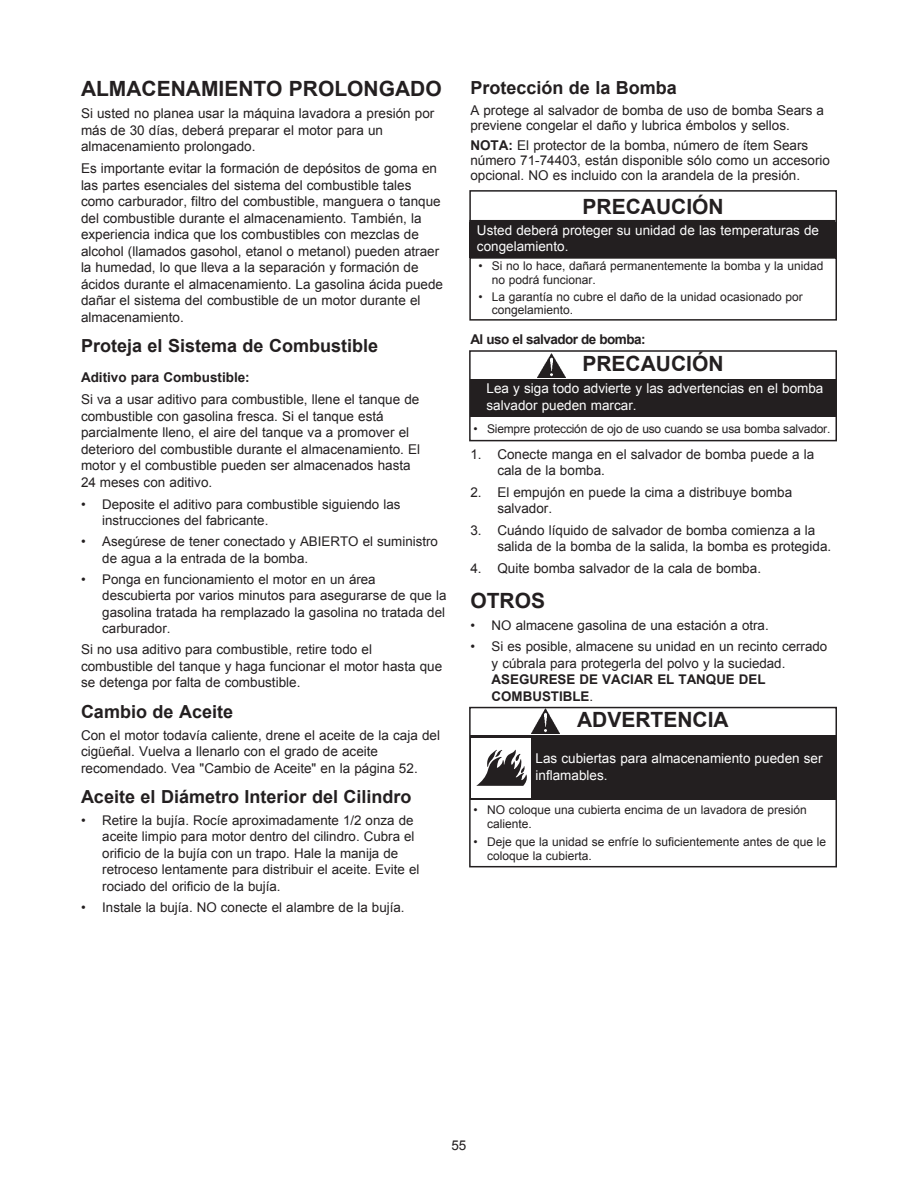
<style>
.page{position:relative;width:918px;height:1188px;background:#fff}
.page>*{position:absolute;margin:0;border:0;box-sizing:border-box;transform-origin:0 0}
.t1{font:700 21px "Arial";color:#231f20}
.t2{font:700 18px "Arial";color:#231f20}
.t3{font:13.5px/16.5px "Arial";color:#231f20}
.t4{font:13.5px/16.5px "Arial";color:#fff}
.t5{font:700 13.5px "Arial";color:#231f20}
.t6{font:700 13.5px "Arial";letter-spacing:-.04em;color:#231f20}
.t7{font:13.35px/16.5px "Arial";color:#231f20}
.t8{font:700 13.35px/16.5px "Arial";color:#231f20}
.t9{font:12px/13.5px "Arial";color:#231f20}
.s1{font-weight:700}
.s2{font-weight:400}
</style>
<div class="page">
<div style="left:469px;top:350px;width:368px;height:91px;border:2px solid #231f20"></div>
<div style="left:470px;top:379px;width:366px;height:38px;background:#231f20"></div>
<img style="left:538px;top:353px;width:28px;height:25px">
<div style="left:469px;top:190px;width:368px;height:35px;border:2px solid #231f20"></div>
<div style="left:469px;top:257px;width:368px;height:64px;border:2px solid #231f20"></div>
<div style="left:469px;top:222px;width:368px;height:35px;background:#231f20"></div>
<hr style="left:469px;top:220px;width:366px;height:3px;background:#231f20">
<div style="left:469px;top:707px;width:368px;height:160px;border:2px solid #231f20"></div>
<div style="left:471px;top:735px;width:365px;height:65px;background:#231f20"></div>
<img style="left:531px;top:708px;width:29px;height:25px">
<div style="left:472px;top:738px;width:59px;height:60px;background:#fff"></div>
<svg style="left:476px;top:750px;width:51px;height:36px"></svg>
<h1 class="t1" style="left:81px;top:77px;width:362px">ALMACENAMIENTO PROLONGADO</h1>
<p class="t3" style="left:81px;top:105px;width:355px">Si usted no planea usar la máquina lavadora a presión por más de 30 días, deberá preparar el motor para un almacenamiento prolongado.</p>
<p class="t3" style="left:81px;top:160px;width:364px">Es importante evitar la formación de depósitos de goma en las partes esenciales del sistema del combustible tales como carburador, filtro del combustible, manguera o tanque del combustible durante el almacenamiento. También, la experiencia indica que los combustibles con mezclas de alcohol (llamados gasohol, etanol o metanol) pueden atraer la humedad, lo que lleva a la separación y formación de ácidos durante el almacenamiento. La gasolina ácida puede dañar el sistema del combustible de un motor durante el almacenamiento.</p>
<h2 class="t2" style="left:81px;top:336px;width:299px">Proteja el Sistema de Combustible</h2>
<p class="t5" style="left:81px;top:370px;width:170px">Aditivo para Combustible:</p>
<p class="t3" style="left:81px;top:391px;width:341px">Si va a usar aditivo para combustible, llene el tanque de combustible con gasolina fresca. Si el tanque está parcialmente lleno, el aire del tanque va a promover el deterioro del combustible durante el almacenamiento. El motor y el combustible pueden ser almacenados hasta 24 meses con aditivo.</p>
<p class="t7" style="left:102px;top:496px;width:300px;text-indent:-21px">• Deposite el aditivo para combustible siguiendo las instrucciones del fabricante.</p>
<p class="t7" style="left:102px;top:533px;width:337px;text-indent:-21px">• Asegúrese de tener conectado y ABIERTO el suministro de agua a la entrada de la bomba.</p>
<p class="t7" style="left:102px;top:571px;width:346px;text-indent:-21px">• Ponga en funcionamiento el motor en un área descubierta por varios minutos para asegurarse de que la gasolina tratada ha remplazado la gasolina no tratada del carburador.</p>
<p class="t3" style="left:81px;top:641px;width:363px">Si no usa aditivo para combustible, retire todo el combustible del tanque y haga funcionar el motor hasta que se detenga por falta de combustible.</p>
<h2 class="t2" style="left:81px;top:701px;width:154px">Cambio de Aceite</h2>
<p class="t3" style="left:81px;top:727px;width:361px">Con el motor todavía caliente, drene el aceite de la caja del cigüeñal. Vuelva a llenarlo con el grado de aceite recomendado. Vea "Cambio de Aceite" en la página 52.</p>
<h2 class="t2" style="left:81px;top:787px;width:332px">Aceite el Diámetro Interior del Cilindro</h2>
<p class="t7" style="left:102px;top:812px;width:319px;text-indent:-21px">• Retire la bujía. Rocíe aproximadamente 1/2 onza de aceite limpio para motor dentro del cilindro. Cubra el orificio de la bujía con un trapo. Hale la manija de retroceso lentamente para distribuir el aceite. Evite el rociado del orificio de la bujía.</p>
<p class="t7" style="left:81px;top:899px;width:325px">• Instale la bujía. NO conecte el alambre de la bujía.</p>
<h2 class="t2" style="left:470px;top:78px;width:208px">Protección de la Bomba</h2>
<p class="t3" style="left:470px;top:102px;width:355px;line-height:15px">A protege al salvador de bomba de uso de bomba Sears a previene congelar el daño y lubrica émbolos y sellos.</p>
<p class="t3" style="left:470px;top:138px;width:361px;line-height:15px"><span class="s1">NOTA:</span> El protector de la bomba, número de ítem Sears número 71-74403, están disponible sólo como un accesorio opcional. NO es incluido con la arandela de la presión.</p>
<h1 class="t1" style="left:583px;top:195px;width:143px">PRECAUCIÓN</h1>
<p class="t4" style="left:477px;top:222px;width:344px">Usted deberá proteger su unidad de las temperaturas de congelamiento.</p>
<p class="t9" style="left:492px;top:259px;width:333px;text-indent:-14px">• Si no lo hace, dañará permanentemente la bomba y la unidad no podrá funcionar.</p>
<p class="t9" style="left:492px;top:290px;width:312px;text-indent:-14px">• La garantía no cubre el daño de la unidad ocasionado por congelamiento.</p>
<p class="t6" style="left:470px;top:332px;width:177px">Al uso el salvador de bomba:</p>
<h1 class="t1" style="left:582px;top:352px;width:143px">PRECAUCIÓN</h1>
<p class="t4" style="left:487px;top:380px;width:338px">Lea y siga todo advierte y las advertencias en el bomba salvador pueden marcar.</p>
<p class="t9" style="left:474px;top:422px;width:358px">• Siempre protección de ojo de uso cuando se usa bomba salvador.</p>
<p class="t3" style="left:497px;top:446px;width:319px;text-indent:-27px">1. Conecte manga en el salvador de bomba puede a la cala de la bomba.</p>
<p class="t3" style="left:497px;top:484px;width:296px;text-indent:-27px">2. El empujón en puede la cima a distribuye bomba salvador.</p>
<p class="t3" style="left:497px;top:522px;width:335px;text-indent:-27px">3. Cuándo líquido de salvador de bomba comienza a la salida de la bomba de la salida, la bomba es protegida.</p>
<p class="t3" style="left:470px;top:560px;width:292px">4. Quite bomba salvador de la cala de bomba.</p>
<h1 class="t1" style="left:470px;top:589px;width:76px">OTROS</h1>
<p class="t7" style="left:470px;top:617px;width:300px">• NO almacene gasolina de una estación a otra.</p>
<p class="t7" style="left:492px;top:638px;width:337px;text-indent:-21px">• Si es posible, almacene su unidad en un recinto cerrado y cúbrala para protegerla del polvo y la suciedad.</p>
<p class="t8" style="left:492px;top:671px;width:276px">ASEGURESE DE VACIAR EL TANQUE DEL<br>COMBUSTIBLE<span class="s2">.</span></p>
<h1 class="t1" style="left:577px;top:708px;width:153px">ADVERTENCIA</h1>
<p class="t4" style="left:536px;top:750px;width:289px">Las cubiertas para almacenamiento pueden ser inflamables.</p>
<p class="t9" style="left:487px;top:802px;width:321px;line-height:14.4px;text-indent:-14px">• NO coloque una cubierta encima de un lavadora de presión caliente.</p>
<p class="t9" style="left:487px;top:834px;width:341px;line-height:14.4px;text-indent:-14px">• Deje que la unidad se enfríe lo suficientemente antes de que le coloque la cubierta.</p>
<p class="t3" style="left:451px;top:1137px;width:17px">55</p>
</div>
